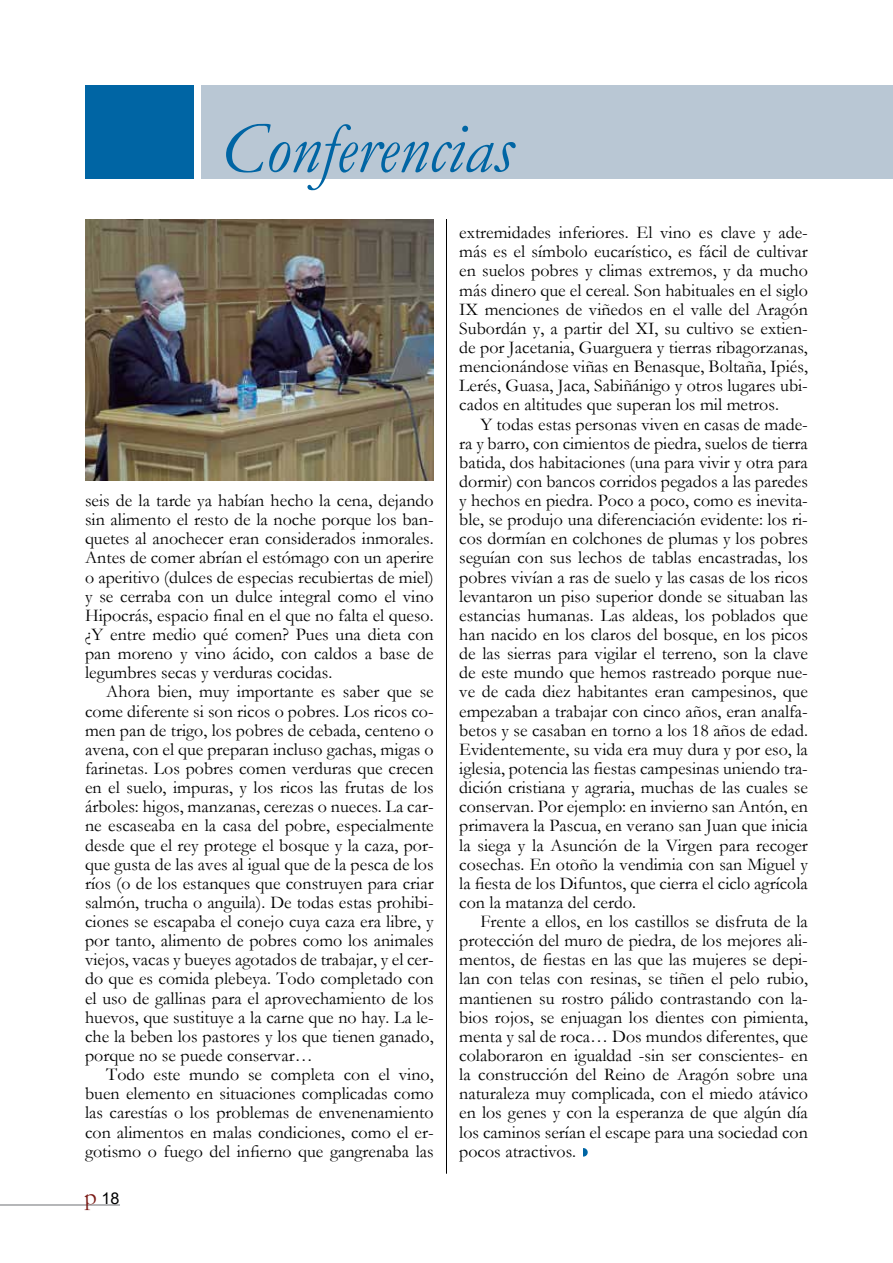
<style>
.page{position:relative;width:893px;height:1263px;background:#fff}
.page>*{position:absolute;margin:0;border:0;box-sizing:border-box;transform-origin:0 0}
.t1{font:italic 73.5px "Garamond";color:#0065a4;scale:.96 1}
.t2{font:18px/19.2px "Garamond";color:#000;text-align:justify}
.t3{font:16.2px "Arial";color:#000}
.s1{font-family:"Garamond";font-size:24.3px;color:#7b1b16}
</style>
<div class="page">
<hr style="left:0;top:1204px;width:120px;height:2px;background:#939598">
<div style="left:85px;top:85px;width:108px;height:94px;background:#0065a4"></div>
<div style="left:201px;top:85px;width:692px;height:94px;background:#b9c7d4"></div>
<svg style="left:584px;top:1148px;width:4px;height:8px"></svg>
<img style="left:85px;top:219px;width:348px;height:261px">
<hr style="left:446px;top:219px;width:1px;height:955px;background:#000">
<h1 class="t1" style="left:221px;top:98px;width:305px">Conferencias</h1>
<p class="t2" style="left:85px;top:490px;width:350px">seis de la tarde ya habían hecho la cena, dejando sin alimento el resto de la noche porque los ban&shy;quetes al anochecer eran considerados inmorales.<br>Antes de comer abrían el estómago con un aperire o aperitivo (dulces de especias recubiertas de miel) y se cerraba con un dulce integral como el vino Hipocrás, espacio final en el que no falta el queso. ¿Y entre medio qué comen? Pues una dieta con pan moreno y vino ácido, con caldos a base de legumbres secas y verduras cocidas.</p>
<p class="t2" style="left:85px;top:682px;width:350px;text-indent:21px">Ahora bien, muy importante es saber que se come diferente si son ricos o pobres. Los ricos co&shy;men pan de trigo, los pobres de cebada, centeno o avena, con el que preparan incluso gachas, migas o farinetas. Los pobres comen verduras que crecen en el suelo, impuras, y los ricos las frutas de los árboles: higos, manzanas, cerezas o nueces. La car&shy;ne escaseaba en la casa del pobre, especialmente desde que el rey protege el bosque y la caza, por&shy;que gusta de las aves al igual que de la pesca de los ríos (o de los estanques que construyen para criar salmón, trucha o anguila). De todas estas prohibi&shy;ciones se escapaba el conejo cuya caza era libre, y por tanto, alimento de pobres como los animales viejos, vacas y bueyes agotados de trabajar, y el cer&shy;do que es comida plebeya. Todo completado con el uso de gallinas para el aprovechamiento de los huevos, que sustituye a la carne que no hay. La le&shy;che la beben los pastores y los que tienen ganado, porque no se puede conservar…</p>
<p class="t2" style="left:85px;top:1064px;width:350px;text-indent:21px">Todo este mundo se completa con el vino, buen elemento en situaciones complicadas como las carestías o los problemas de envenenamiento con alimentos en malas condiciones, como el er&shy;gotismo o fuego del infierno que gangrenaba las</p>
<p class="t3" style="left:85px;top:1187px;width:36px"><span class="s1">p</span> 18</p>
<p class="t2" style="left:459px;top:222px;width:350px">extremidades inferiores. El vino es clave y ade&shy;más es el símbolo eucarístico, es fácil de cultivar en suelos pobres y climas extremos, y da mucho más dinero que el cereal. Son habituales en el siglo IX menciones de viñedos en el valle del Aragón Subordán y, a partir del XI, su cultivo se extien&shy;de por Jacetania, Guarguera y tierras ribagorzanas, mencionándose viñas en Benasque, Boltaña, Ipiés, Lerés, Guasa, Jaca, Sabiñánigo y otros lugares ubi&shy;cados en altitudes que superan los mil metros.</p>
<p class="t2" style="left:459px;top:414px;width:350px;text-indent:21px">Y todas estas personas viven en casas de made&shy;ra y barro, con cimientos de piedra, suelos de tierra batida, dos habitaciones (una para vivir y otra para dormir) con bancos corridos pegados a las paredes y hechos en piedra. Poco a poco, como es inevita&shy;ble, se produjo una diferenciación evidente: los ri&shy;cos dormían en colchones de plumas y los pobres seguían con sus lechos de tablas encastradas, los pobres vivían a ras de suelo y las casas de los ricos levantaron un piso superior donde se situaban las estancias humanas. Las aldeas, los poblados que han nacido en los claros del bosque, en los picos de las sierras para vigilar el terreno, son la clave de este mundo que hemos rastreado porque nue&shy;ve de cada diez habitantes eran campesinos, que empezaban a trabajar con cinco años, eran analfa&shy;betos y se casaban en torno a los 18 años de edad.<br>Evidentemente, su vida era muy dura y por eso, la iglesia, potencia las fiestas campesinas uniendo tra&shy;dición cristiana y agraria, muchas de las cuales se conservan. Por ejemplo: en invierno san Antón, en primavera la Pascua, en verano san Juan que inicia la siega y la Asunción de la Virgen para recoger cosechas. En otoño la vendimia con san Miguel y la fiesta de los Difuntos, que cierra el ciclo agrícola con la matanza del cerdo.</p>
<p class="t2" style="left:459px;top:911px;width:350px;text-indent:21px">Frente a ellos, en los castillos se disfruta de la protección del muro de piedra, de los mejores ali&shy;mentos, de fiestas en las que las mujeres se depi&shy;lan con telas con resinas, se tiñen el pelo rubio, mantienen su rostro pálido contrastando con la&shy;bios rojos, se enjuagan los dientes con pimienta, menta y sal de roca… Dos mundos diferentes, que colaboraron en igualdad -sin ser conscientes- en la construcción del Reino de Aragón sobre una naturaleza muy complicada, con el miedo atávico en los genes y con la esperanza de que algún día los caminos serían el escape para una sociedad con pocos atractivos.</p>
</div>
